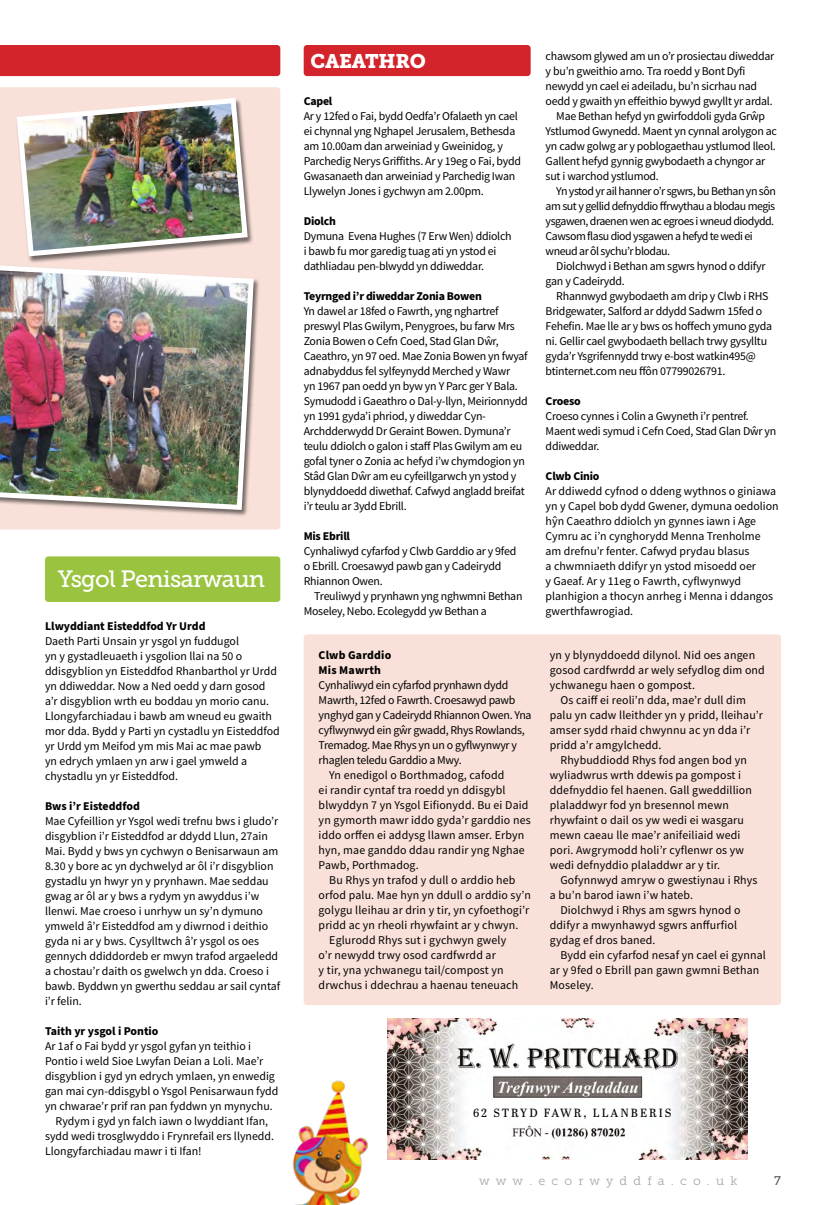
<style>
.page{position:relative;width:826px;height:1205px;background:#fff}
.page>*{position:absolute;margin:0;border:0;box-sizing:border-box;transform-origin:0 0}
.t1{font:23.5px "Museo Slab 500";letter-spacing:-.03em;color:#fff}
.t2{font:19.62px "Museo Slab 900";letter-spacing:-.01em;color:#fff}
.t3{font:12.5px "Museo Slab 300";color:#a8a8a7}
.t4{font:12.5px "Museo Slab 500";color:#575756}
.No_indent_Body_Eco{font:11.88px/15px "Source Sans Pro";letter-spacing:-.015em;color:#000}
.Body_Eco{font:11.88px/15px "Source Sans Pro";color:#000}
.Body_Eco-2{font:11.88px/15px "Source Sans Pro";letter-spacing:-.02em;color:#000}
.Body_Eco-3{font:11.88px/15px "Source Sans Pro";letter-spacing:-.04em;color:#000}
.No_indent_Body_Eco-2{font:700 11.88px "Source Sans Pro";letter-spacing:-.02em;color:#000}
.No_indent_Body_Eco-3{font:700 11.88px "Source Sans Pro";color:#000}
.Body_Eco-4{font:11.88px "Abril Titling";letter-spacing:.17em;color:#000}
.No_indent_Body_Eco-4{font:700 11.88px "Source Sans Pro";letter-spacing:.01em;color:#000}
</style>
<div class="page">
<div style="left:0;top:45px;width:280px;height:31px;background:#d3232b"></div>
<div style="left:45px;top:556px;width:235px;height:46px;background:#9ac43f;border-radius:3px"></div>
<div style="left:0;top:87px;width:280px;height:442px;background:#f9e1d9"></div>
<div style="left:16px;top:98px;width:238px;height:165px;background:#000;opacity:.55"></div>
<img style="left:14px;top:95px;width:236px;height:164px">
<div style="left:0;top:263px;width:261px;height:254px;background:#000;opacity:.55"></div>
<img style="left:0;top:260px;width:256px;height:252px">
<div style="left:304px;top:45px;width:226px;height:31px;background:#d3232b;border-radius:3px"></div>
<div style="left:304px;top:634px;width:477px;height:371px;background:#f9e1d9;border-radius:3px"></div>
<img style="left:292px;top:1080px;width:76px;height:125px">
<img style="left:388px;top:1018px;width:359px;height:142px">
<p class="t1" style="left:58px;top:566px;width:209px">Ysgol Penisarwaun</p>
<p class="No_indent_Body_Eco-3" style="left:45px;top:618px;width:162px">Llwyddiant Eisteddfod Yr Urdd</p>
<p class="No_indent_Body_Eco" style="left:45px;top:633px;width:236px">Daeth Parti Unsain yr ysgol yn fuddugol<br>yn y gystadleuaeth i ysgolion llai na 50 o ddisgyblion yn Eisteddfod Rhanbarthol yr Urdd yn ddiweddar. Now a Ned oedd y darn gosod a’r disgyblion wrth eu boddau yn morio canu.<br>Llongyfarchiadau i bawb am wneud eu gwaith mor dda. Bydd y Parti yn cystadlu yn Eisteddfod yr Urdd ym Meifod ym mis Mai ac mae pawb<br>yn edrych ymlaen yn arw i gael ymweld a chystadlu yn yr Eisteddfod.</p>
<p class="No_indent_Body_Eco-3" style="left:45px;top:798px;width:96px">Bws i’r Eisteddfod</p>
<p class="No_indent_Body_Eco" style="left:45px;top:813px;width:237px">Mae Cyfeillion yr Ysgol wedi trefnu bws i gludo’r disgyblion i’r Eisteddfod ar ddydd Llun, 27ain Mai. Bydd y bws yn cychwyn o Benisarwaun am 8.30 y bore ac yn dychwelyd ar ôl i’r disgyblion gystadlu yn hwyr yn y prynhawn. Mae seddau gwag ar ôl ar y bws a rydym yn awyddus i’w llenwi. Mae croeso i unrhyw un sy’n dymuno ymweld â’r Eisteddfod am y diwrnod i deithio gyda ni ar y bws. Cysylltwch â’r ysgol os oes gennych ddiddordeb er mwyn trafod argaeledd a chostau’r daith os gwelwch yn dda. Croeso i bawb. Byddwn yn gwerthu seddau ar sail cyntaf i’r felin.</p>
<p class="No_indent_Body_Eco-3" style="left:45px;top:1023px;width:115px">Taith yr ysgol i Pontio</p>
<p class="No_indent_Body_Eco" style="left:45px;top:1038px;width:235px">Ar 1af o Fai bydd yr ysgol gyfan yn teithio i Pontio i weld Sioe Lwyfan Deian a Loli. Mae’r disgyblion i gyd yn edrych ymlaen, yn enwedig gan mai cyn-ddisgybl o Ysgol Penisarwaun fydd yn chwarae’r prif ran pan fyddwn yn mynychu.</p>
<p class="Body_Eco" style="left:45px;top:1113px;width:230px;text-indent:11px">Rydym i gyd yn falch iawn o lwyddiant Ifan, sydd wedi trosglwyddo i Frynrefail ers llynedd.<br>Llongyfarchiadau mawr i ti Ifan!</p>
<p class="t2" style="left:310px;top:50px;width:117px">CAEATHRO</p>
<p class="No_indent_Body_Eco-2" style="left:304px;top:93px;width:30px">Capel</p>
<p class="No_indent_Body_Eco" style="left:304px;top:108px;width:219px">Ar y 12fed o Fai, bydd Oedfa’r Ofalaeth yn cael ei chynnal yng Nghapel Jerusalem, Bethesda am 10.00am dan arweiniad y Gweinidog, y Parchedig Nerys Griffiths. Ar y 19eg o Fai, bydd Gwasanaeth dan arweiniad y Parchedig Iwan Llywelyn Jones i gychwyn am 2.00pm.</p>
<p class="No_indent_Body_Eco-2" style="left:304px;top:213px;width:34px">Diolch</p>
<p class="No_indent_Body_Eco" style="left:304px;top:228px;width:209px">Dymuna Evena Hughes (7 Erw Wen) ddiolch i bawb fu mor garedig tuag ati yn ystod ei dathliadau pen-blwydd yn ddiweddar.</p>
<p class="No_indent_Body_Eco-2" style="left:304px;top:288px;width:180px">Teyrnged i’r diweddar Zonia Bowen</p>
<p class="No_indent_Body_Eco" style="left:304px;top:303px;width:225px">Yn dawel ar 18fed o Fawrth, yng nghartref preswyl Plas Gwilym, Penygroes, bu farw Mrs Zonia Bowen o Cefn Coed, Stad Glan Dŵr, Caeathro, yn 97 oed. Mae Zonia Bowen yn fwyaf adnabyddus fel sylfeynydd Merched y Wawr<br>yn 1967 pan oedd yn byw yn Y Parc ger Y Bala.<br>Symudodd i Gaeathro o Dal-y-llyn, Meirionnydd yn 1991 gyda’i phriod, y diweddar Cyn-Archdderwydd Dr Geraint Bowen. Dymuna’r teulu ddiolch o galon i staff Plas Gwilym am eu gofal tyner o Zonia ac hefyd i’w chymdogion yn Stâd Glan Dŵr am eu cyfeillgarwch yn ystod y blynyddoedd diwethaf. Cafwyd angladd breifat i’r teulu ar 3ydd Ebrill.</p>
<p class="No_indent_Body_Eco-2" style="left:304px;top:528px;width:48px">Mis Ebrill</p>
<p class="No_indent_Body_Eco" style="left:304px;top:543px;width:214px">Cynhaliwyd cyfarfod y Clwb Garddio ar y 9fed o Ebrill. Croesawyd pawb gan y Cadeirydd<br>Rhiannon Owen.</p>
<p class="Body_Eco-2" style="left:304px;top:588px;width:220px;text-indent:11px">Treuliwyd y prynhawn yng nghwmni Bethan<br>Moseley, Nebo. Ecolegydd yw Bethan a</p>
<p class="No_indent_Body_Eco-4" style="left:318px;top:647px;width:74px">Clwb Garddio</p>
<p class="No_indent_Body_Eco-4" style="left:318px;top:662px;width:64px">Mis Mawrth</p>
<p class="No_indent_Body_Eco" style="left:318px;top:677px;width:214px">Cynhaliwyd ein cyfarfod prynhawn dydd Mawrth, 12fed o Fawrth. Croesawyd pawb ynghyd gan y Cadeirydd Rhiannon Owen. Yna cyflwynwyd ein gŵr gwadd, Rhys Rowlands, Tremadog. Mae Rhys yn un o gyflwynwyr y rhaglen teledu Garddio a Mwy.</p>
<p class="Body_Eco" style="left:318px;top:767px;width:213px;text-indent:11px">Yn enedigol o Borthmadog, cafodd<br>ei randir cyntaf tra roedd yn ddisgybl blwyddyn 7 yn Ysgol Eifionydd. Bu ei Daid yn gymorth mawr iddo gyda’r garddio nes iddo orffen ei addysg llawn amser. Erbyn hyn, mae ganddo ddau randir yng Nghae Pawb, Porthmadog.</p>
<p class="Body_Eco" style="left:318px;top:872px;width:214px;text-indent:11px">Bu Rhys yn trafod y dull o arddio heb orfod palu. Mae hyn yn ddull o arddio sy’n golygu lleihau ar drin y tir, yn cyfoethogi’r pridd ac yn rheoli rhywfaint ar y chwyn.</p>
<p class="Body_Eco" style="left:318px;top:932px;width:201px;text-indent:11px">Eglurodd Rhys sut i gychwyn gwely o’r newydd trwy osod cardfwrdd ar<br>y tir, yna ychwanegu tail/compost yn drwchus i ddechrau a haenau teneuach</p>
<p class="Body_Eco-2" style="left:545px;top:48px;width:230px">chawsom glywed am un o’r prosiectau diweddar y bu’n gweithio arno. Tra roedd y Bont Dyfi newydd yn cael ei adeiladu, bu’n sicrhau nad oedd y gwaith yn effeithio bywyd gwyllt yr ardal.</p>
<p class="Body_Eco-2" style="left:545px;top:108px;width:233px;text-indent:11px">Mae Bethan hefyd yn gwirfoddoli gyda Grŵp Ystlumod Gwynedd. Maent yn cynnal arolygon ac yn cadw golwg ar y poblogaethau ystlumod lleol.<br>Gallent hefyd gynnig gwybodaeth a chyngor ar sut i warchod ystlumod.</p>
<p class="Body_Eco-3" style="left:545px;top:183px;width:232px;text-indent:11px">Yn ystod yr ail hanner o’r sgwrs, bu Bethan yn sôn am sut y gellid defnyddio ffrwythau a blodau megis ysgawen, draenen wen ac egroes i wneud diodydd.<br>Cawsom flasu diod ysgawen a hefyd te wedi ei wneud ar ôl sychu’r blodau.</p>
<p class="Body_Eco-2" style="left:545px;top:258px;width:221px;text-indent:11px">Diolchwyd i Bethan am sgwrs hynod o ddifyr gan y Cadeirydd.</p>
<p class="Body_Eco-2" style="left:545px;top:288px;width:228px;text-indent:11px">Rhannwyd gwybodaeth am drip y Clwb i RHS Bridgewater, Salford ar ddydd Sadwrn 15fed o Fehefin. Mae lle ar y bws os hoffech ymuno gyda ni. Gellir cael gwybodaeth bellach trwy gysylltu gyda’r Ysgrifennydd trwy e-bost watkin495@ btinternet.com neu ffôn 07799026791.</p>
<p class="No_indent_Body_Eco-2" style="left:545px;top:393px;width:37px">Croeso</p>
<p class="No_indent_Body_Eco" style="left:545px;top:408px;width:232px">Croeso cynnes i Colin a Gwyneth i’r pentref.<br>Maent wedi symud i Cefn Coed, Stad Glan Dŵr yn ddiweddar.</p>
<p class="No_indent_Body_Eco-2" style="left:545px;top:468px;width:55px">Clwb Cinio</p>
<p class="No_indent_Body_Eco" style="left:545px;top:483px;width:234px">Ar ddiwedd cyfnod o ddeng wythnos o giniawa yn y Capel bob dydd Gwener, dymuna oedolion hŷn Caeathro ddiolch yn gynnes iawn i Age Cymru ac i’n cynghorydd Menna Trenholme am drefnu’r fenter. Cafwyd prydau blasus<br>a chwmniaeth ddifyr yn ystod misoedd oer<br>y Gaeaf. Ar y 11eg o Fawrth, cyflwynwyd planhigion a thocyn anrheg i Menna i ddangos gwerthfawrogiad.</p>
<p class="Body_Eco" style="left:550px;top:647px;width:216px">yn y blynyddoedd dilynol. Nid oes angen gosod cardfwrdd ar wely sefydlog dim ond ychwanegu haen o gompost.</p>
<p class="Body_Eco" style="left:550px;top:692px;width:215px;text-indent:11px">Os caiff ei reoli’n dda, mae’r dull dim palu yn cadw lleithder yn y pridd, lleihau’r amser sydd rhaid chwynnu ac yn dda i’r pridd a’r amgylchedd.</p>
<p class="Body_Eco" style="left:550px;top:752px;width:204px;text-indent:11px">Rhybuddiodd Rhys fod angen bod yn wyliadwrus wrth ddewis pa gompost i ddefnyddio fel haenen. Gall gweddillion plaladdwyr fod yn bresennol mewn rhywfaint o dail os yw wedi ei wasgaru mewn caeau lle mae’r anifeiliaid wedi pori. Awgrymodd holi’r cyflenwr os yw wedi defnyddio plaladdwr ar y tir.</p>
<p class="Body_Eco" style="left:550px;top:872px;width:209px;text-indent:11px">Gofynnwyd amryw o gwestiynau i Rhys a bu’n barod iawn i’w hateb.</p>
<p class="Body_Eco" style="left:550px;top:902px;width:192px;text-indent:11px">Diolchwyd i Rhys am sgwrs hynod o ddifyr a mwynhawyd sgwrs anffurfiol gydag ef dros baned.</p>
<p class="Body_Eco" style="left:550px;top:947px;width:218px;text-indent:11px">Bydd ein cyfarfod nesaf yn cael ei gynnal ar y 9fed o Ebrill pan gawn gwmni Bethan<br>Moseley.</p>
<p class="Body_Eco-4" style="left:473px;top:1104px;width:200px">62 STRYD FAWR, LLANBERIS</p>
<p class="t3" style="left:479px;top:1174px;width:260px">w w w . e c o r w y d d f a . c o . u k</p>
<p class="t4" style="left:774px;top:1174px;width:8px">7</p>
</div>
